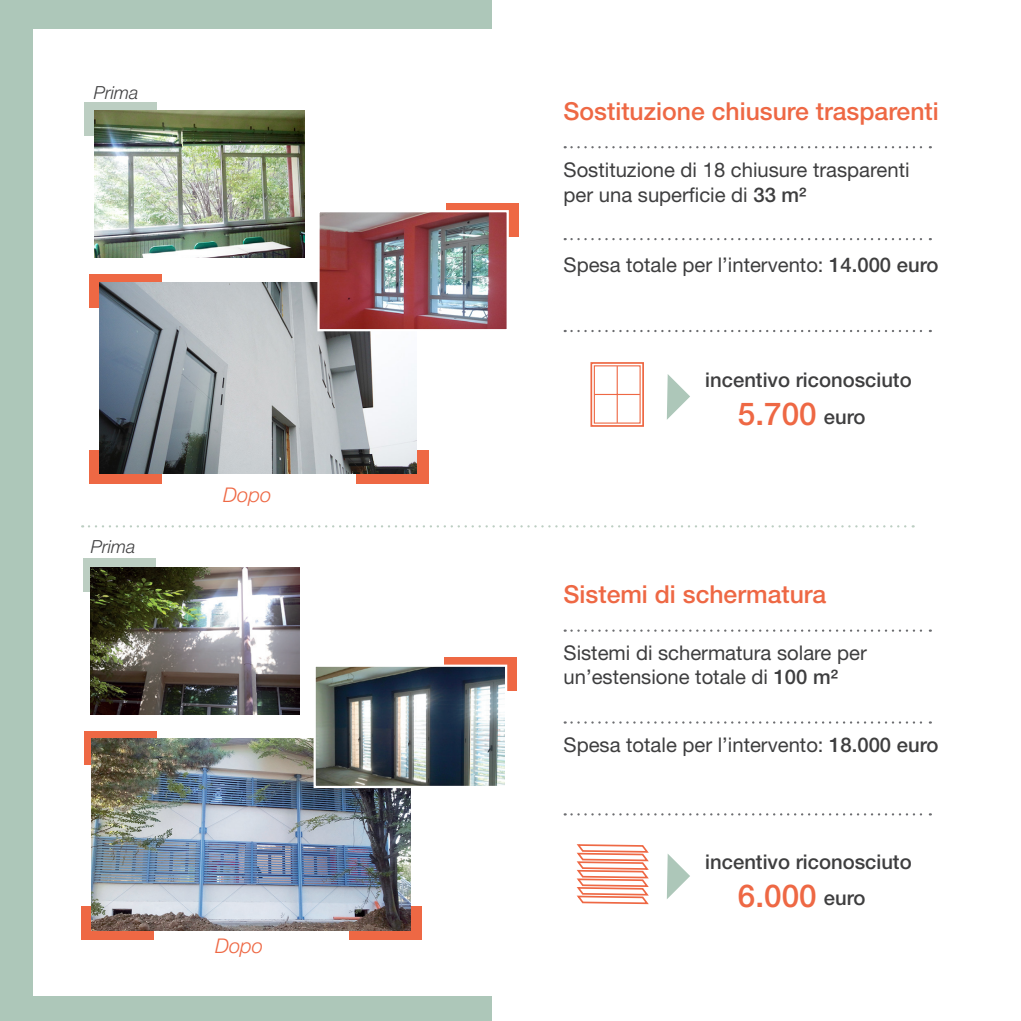
<style>
.page{position:relative;width:1021px;height:1021px;background:#fff}
.page>*{position:absolute;margin:0;border:0;box-sizing:border-box;transform-origin:0 0}
.t1{font:500 31.5px "Helvetica Neue";color:#ee6844}
.t2{font:500 24.75px "Helvetica Neue";color:#ee6844}
.t3{font:20.25px/24.3px "Helvetica Neue";color:#3e3e3f}
.t4{font:500 20.25px "Helvetica Neue";color:#3e3e3f}
.t5{font:italic 300 20.25px "Helvetica Neue";color:#ee6844}
.t6{font:italic 300 18px "Helvetica Neue";color:#3e3e3f}
.s1{font-weight:500}
.s2{font-size:20.25px;color:#3e3e3f}
</style>
<div class="page">
<div style="left:0;top:0;width:1020px;height:1020px;background:#adc7b9"></div>
<div style="left:492px;top:0;width:528px;height:1020px;background:#fff"></div>
<div style="left:34px;top:29px;width:986px;height:966px;background:#fff"></div>
<div style="left:89px;top:450px;width:72px;height:34px;background:#ee6844"></div>
<div style="left:89px;top:274px;width:72px;height:33px;background:#ee6844"></div>
<div style="left:356px;top:450px;width:72px;height:34px;background:#ee6844"></div>
<img style="left:99px;top:282px;width:317px;height:191px">
<svg style="left:89px;top:525px;width:824px;height:2px"></svg>
<div style="left:446px;top:203px;width:72px;height:34px;background:#ee6844"></div>
<div style="left:85px;top:102px;width:72px;height:34px;background:#bccec2"></div>
<div style="left:81px;top:905px;width:72px;height:34px;background:#ee6844"></div>
<div style="left:84px;top:731px;width:72px;height:34px;background:#ee6844"></div>
<div style="left:349px;top:905px;width:72px;height:34px;background:#ee6844"></div>
<div style="left:444px;top:657px;width:72px;height:34px;background:#ee6844"></div>
<img style="left:92px;top:738px;width:319px;height:192px">
<div style="left:83px;top:558px;width:72px;height:34px;background:#bccec2"></div>
<img style="left:90px;top:568px;width:209px;height:146px">
<img style="left:316px;top:667px;width:188px;height:118px">
<div style="left:313px;top:664px;width:194px;height:124px;border:2px solid #fff"></div>
<svg style="left:666px;top:854px;width:24px;height:45px"></svg>
<img style="left:94px;top:110px;width:210px;height:147px">
<img style="left:320px;top:213px;width:186px;height:115px">
<div style="left:317px;top:210px;width:192px;height:121px;border:2px solid #fff"></div>
<svg style="left:571px;top:629px;width:359px;height:2px"></svg>
<svg style="left:571px;top:721px;width:359px;height:2px"></svg>
<svg style="left:571px;top:813px;width:359px;height:2px"></svg>
<svg style="left:666px;top:374px;width:24px;height:46px"></svg>
<svg style="left:571px;top:146px;width:359px;height:2px"></svg>
<svg style="left:571px;top:238px;width:359px;height:2px"></svg>
<svg style="left:571px;top:330px;width:359px;height:2px"></svg>
<div style="left:593px;top:365px;width:47px;height:58px;border:1px solid #ee6844"></div>
<div style="left:590px;top:362px;width:54px;height:65px;border:2px solid #ee6844"></div>
<hr style="left:616px;top:366px;width:1px;height:57px;background:#ee6844">
<hr style="left:594px;top:394px;width:46px;height:1px;background:#ee6844">
<svg style="left:576px;top:844px;width:73px;height:61px"></svg>
<p class="t6" style="left:94px;top:82px;width:46px">Prima</p>
<p class="t6" style="left:91px;top:535px;width:46px">Prima</p>
<p class="t5" style="left:223px;top:482px;width:50px">Dopo</p>
<p class="t5" style="left:215px;top:934px;width:50px">Dopo</p>
<p class="t2" style="left:563px;top:97px;width:377px">Sostituzione chiusure trasparenti</p>
<p class="t3" style="left:563px;top:158px;width:347px">Sostituzione di 18 chiusure trasparenti per una superficie di <span class="s1">33 m²</span></p>
<p class="t3" style="left:563px;top:253px;width:376px">Spesa totale per l’intervento: <span class="s1">14.000 euro</span></p>
<p class="t4" style="left:705px;top:367px;width:208px">incentivo riconosciuto</p>
<h1 class="t1" style="left:738px;top:395px;width:129px">5.700 <span class="s2">euro</span></h1>
<p class="t2" style="left:563px;top:579px;width:264px">Sistemi di schermatura</p>
<p class="t3" style="left:563px;top:640px;width:305px">Sistemi di schermatura solare per un’estensione totale di <span class="s1">100 m²</span></p>
<p class="t3" style="left:563px;top:732px;width:376px">Spesa totale per l’intervento: <span class="s1">18.000 euro</span></p>
<p class="t4" style="left:705px;top:849px;width:208px">incentivo riconosciuto</p>
<h1 class="t1" style="left:738px;top:876px;width:129px">6.000 <span class="s2">euro</span></h1>
</div>
